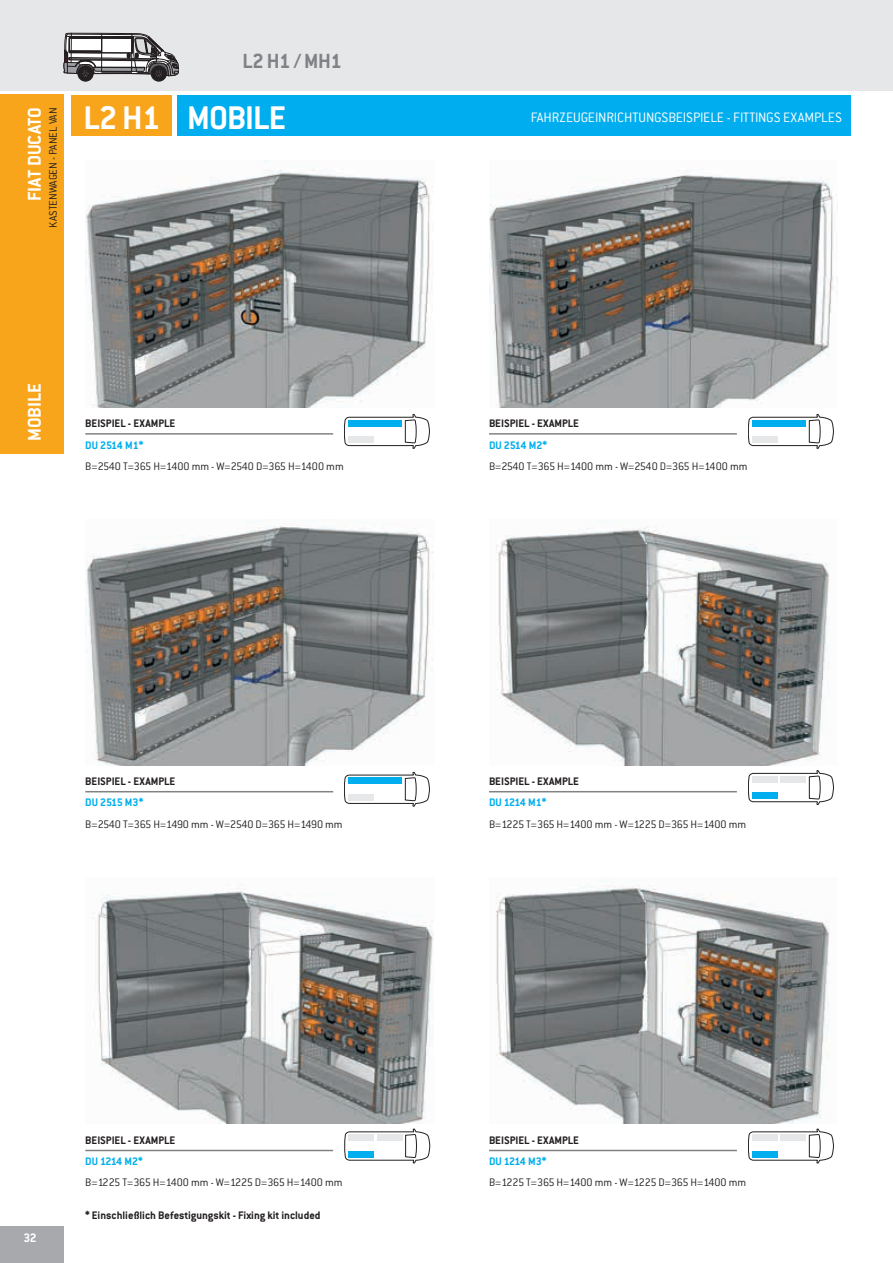
<style>
.page{position:relative;width:893px;height:1263px;background:#fff}
.page>*{position:absolute;margin:0;border:0;box-sizing:border-box;transform-origin:0 0}
.t1{font:700 36px "Conduit ITC Pro";letter-spacing:-.025em;color:#fff}
.t2{font:700 22.5px "Conduit ITC Pro";letter-spacing:-.02em;color:#808285}
.t3{font:700 20.25px "Conduit ITC Pro";color:#fff}
.t4{font:300 15px "Conduit ITC Pro";color:#fff}
.t5{font:700 13.5px "Conduit ITC Pro";color:#fff}
.t6{font:300 12px "Conduit ITC Pro";letter-spacing:-.02em;color:#231f20}
.t7{font:700 12px "Conduit ITC Pro";color:#231f20}
.t8{font:700 12px "Conduit ITC Pro";letter-spacing:-.03em;color:#00aeef}
.t9{font:300 12px "Conduit ITC Pro";color:#231f20}
</style>
<div class="page">
<div style="left:0;top:0;width:893px;height:90px;background:#e6e7e9"></div>
<div style="left:0;top:1226px;width:64px;height:37px;background:#a8a9ad"></div>
<div style="left:0;top:95px;width:64px;height:359px;background:#f9a51b"></div>
<div style="left:177px;top:96px;width:673px;height:40px;background:#00aeef"></div>
<div style="left:71px;top:96px;width:101px;height:40px;background:#f9a51b"></div>
<svg style="left:344px;top:414px;width:86px;height:35px"></svg>
<div style="left:348px;top:420px;width:54px;height:6px;background:#00aeef"></div>
<div style="left:348px;top:437px;width:26px;height:6px;background:#e6e7e9"></div>
<svg style="left:344px;top:772px;width:86px;height:34px"></svg>
<div style="left:348px;top:778px;width:54px;height:6px;background:#00aeef"></div>
<div style="left:348px;top:794px;width:26px;height:7px;background:#e6e7e9"></div>
<svg style="left:748px;top:414px;width:86px;height:35px"></svg>
<div style="left:752px;top:420px;width:54px;height:6px;background:#00aeef"></div>
<div style="left:752px;top:437px;width:26px;height:6px;background:#e6e7e9"></div>
<svg style="left:748px;top:1129px;width:86px;height:34px"></svg>
<div style="left:780px;top:1134px;width:26px;height:7px;background:#e6e7e9"></div>
<div style="left:752px;top:1134px;width:26px;height:7px;background:#e6e7e9"></div>
<div style="left:752px;top:1151px;width:26px;height:6px;background:#00aeef"></div>
<svg style="left:344px;top:1129px;width:86px;height:34px"></svg>
<div style="left:377px;top:1134px;width:25px;height:7px;background:#e6e7e9"></div>
<div style="left:349px;top:1134px;width:25px;height:7px;background:#e6e7e9"></div>
<div style="left:349px;top:1151px;width:25px;height:6px;background:#00aeef"></div>
<svg style="left:748px;top:770px;width:86px;height:35px"></svg>
<div style="left:780px;top:776px;width:26px;height:6px;background:#e6e7e9"></div>
<div style="left:752px;top:776px;width:26px;height:6px;background:#e6e7e9"></div>
<div style="left:752px;top:793px;width:26px;height:6px;background:#00aeef"></div>
<svg style="left:64px;top:33px;width:115px;height:48px"></svg>
<img style="left:93px;top:888px;width:341px;height:236px">
<img style="left:85px;top:526px;width:349px;height:240px">
<img style="left:85px;top:161px;width:349px;height:246px">
<img style="left:496px;top:884px;width:334px;height:240px">
<img style="left:496px;top:526px;width:334px;height:240px">
<img style="left:489px;top:170px;width:349px;height:237px">
<hr style="left:489px;top:433px;width:248px;height:2px;background:#808285">
<hr style="left:489px;top:791px;width:248px;height:1px;background:#808285">
<hr style="left:489px;top:1150px;width:248px;height:1px;background:#808285">
<hr style="left:85px;top:433px;width:248px;height:2px;background:#808285">
<hr style="left:85px;top:791px;width:248px;height:1px;background:#808285">
<hr style="left:85px;top:1150px;width:248px;height:1px;background:#808285">
<h2 class="t2" style="left:243px;top:48px;width:101px">L2 H1 / MH1</h2>
<h3 class="t3" style="left:23px;top:201px;width:95px;rotate:-90deg">FIAT DUCATO</h3>
<h1 class="t1" style="left:83px;top:96px;width:78px">L2 H1</h1>
<h1 class="t1" style="left:187px;top:96px;width:100px">MOBILE</h1>
<p class="t9" style="left:47px;top:228px;width:122px;rotate:-90deg">KASTENWAGEN - PANEL VAN</p>
<p class="t4" style="left:531px;top:109px;width:313px">FAHRZEUGEINRICHTUNGSBEISPIELE - FITTINGS EXAMPLES</p>
<h3 class="t3" style="left:23px;top:441px;width:59px;rotate:-90deg">MOBILE</h3>
<p class="t7" style="left:85px;top:417px;width:91px">BEISPIEL - EXAMPLE</p>
<p class="t8" style="left:85px;top:438px;width:60px">DU 2514 M1*</p>
<p class="t6" style="left:85px;top:460px;width:260px">B=2540 T=365 H=1400 mm - W=2540 D=365 H=1400 mm</p>
<p class="t7" style="left:489px;top:417px;width:91px">BEISPIEL - EXAMPLE</p>
<p class="t8" style="left:489px;top:438px;width:60px">DU 2514 M2*</p>
<p class="t6" style="left:489px;top:460px;width:260px">B=2540 T=365 H=1400 mm - W=2540 D=365 H=1400 mm</p>
<p class="t7" style="left:85px;top:774px;width:91px">BEISPIEL - EXAMPLE</p>
<p class="t7" style="left:489px;top:774px;width:91px">BEISPIEL - EXAMPLE</p>
<p class="t8" style="left:85px;top:796px;width:60px">DU 2515 M3*</p>
<p class="t8" style="left:489px;top:796px;width:59px">DU 1214 M1*</p>
<p class="t6" style="left:85px;top:817px;width:259px">B=2540 T=365 H=1490 mm - W=2540 D=365 H=1490 mm</p>
<p class="t6" style="left:489px;top:817px;width:259px">B=1225 T=365 H=1400 mm - W=1225 D=365 H=1400 mm</p>
<p class="t5" style="left:23px;top:1229px;width:15px">32</p>
<p class="t7" style="left:85px;top:1133px;width:91px">BEISPIEL - EXAMPLE</p>
<p class="t8" style="left:85px;top:1154px;width:59px">DU 1214 M2*</p>
<p class="t6" style="left:85px;top:1176px;width:259px">B=1225 T=365 H=1400 mm - W=1225 D=365 H=1400 mm</p>
<p class="t7" style="left:85px;top:1209px;width:237px">* Einschließlich Befestigungskit - Fixing kit included</p>
<p class="t7" style="left:489px;top:1133px;width:91px">BEISPIEL - EXAMPLE</p>
<p class="t8" style="left:489px;top:1154px;width:59px">DU 1214 M3*</p>
<p class="t6" style="left:489px;top:1176px;width:259px">B=1225 T=365 H=1400 mm - W=1225 D=365 H=1400 mm</p>
</div>
